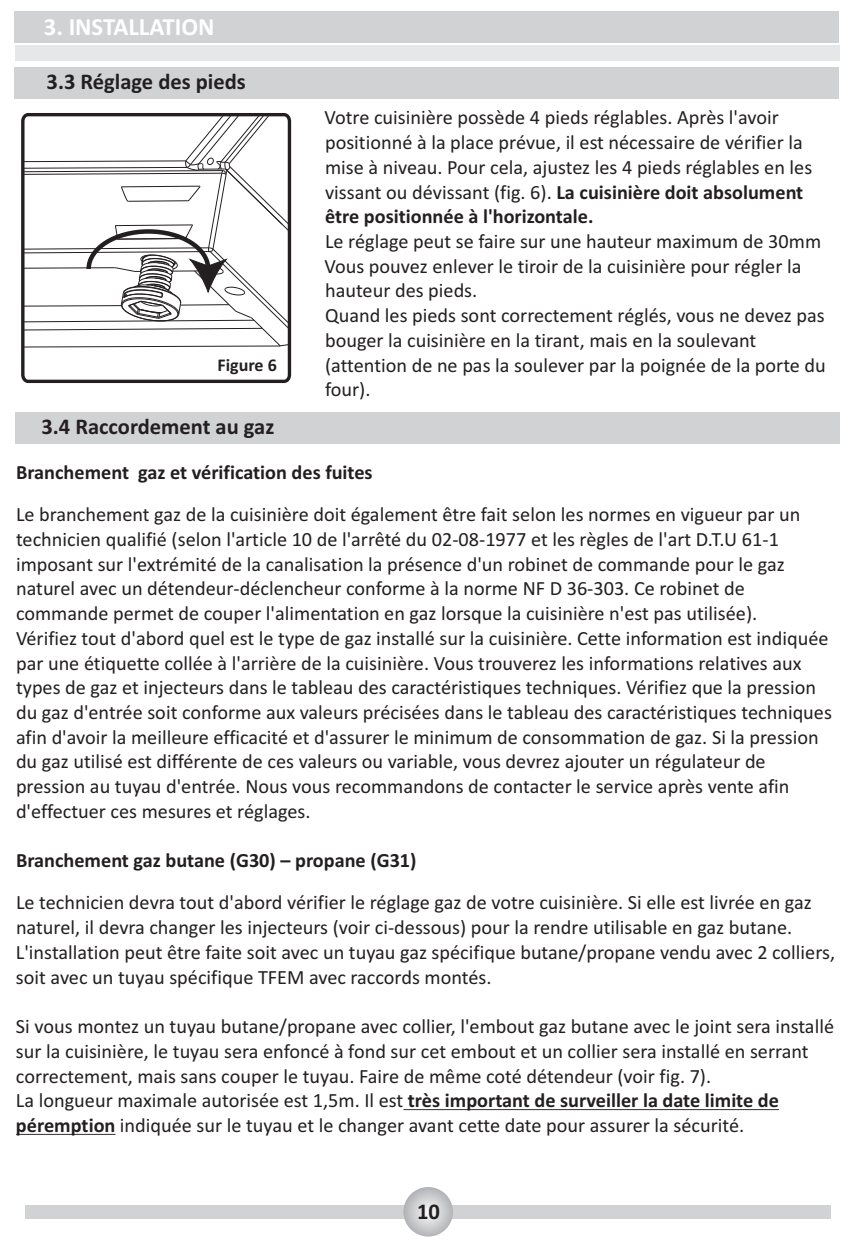
<style>
.page{position:relative;width:851px;height:1242px;background:#fff}
.page>*{position:absolute;margin:0;border:0;box-sizing:border-box;transform-origin:0 0}
.t1{font:700 24.75px "Calibri";color:#fff}
.t2{font:700 22.5px "Calibri";color:#231f20}
.t3{font:20.25px/24.8px "Calibri";color:#231f20}
.t4{font:700 20.25px "Calibri";color:#231f20}
.t5{font:700 18px "Calibri";color:#231f20}
.s1{font-weight:700}
</style>
<div class="page">
<div style="left:15px;top:11px;width:823px;height:32px;background:#d1d2d4"></div>
<div style="left:15px;top:67px;width:823px;height:32px;background:#d1d2d4"></div>
<div style="left:15px;top:412px;width:824px;height:32px;background:#d1d2d4"></div>
<div style="left:15px;top:45px;width:823px;height:16px;background:#e6e7e9"></div>
<div style="left:25px;top:1204px;width:805px;height:14px;background:#d1d2d4"></div>
<svg style="left:403px;top:1186px;width:50px;height:50px"></svg>
<hr style="left:403px;top:1108px;width:375px;height:1px;background:#231f20">
<hr style="left:16px;top:1133px;width:99px;height:1px;background:#231f20">
<svg style="left:21px;top:113px;width:270px;height:270px"></svg>
<p class="t1" style="left:44px;top:16px;width:172px">3. INSTALLATION</p>
<p class="t2" style="left:47px;top:72px;width:201px">3.3 Réglage des pieds</p>
<p class="t5" style="left:217px;top:357px;width:61px">Figure 6</p>
<p class="t2" style="left:41px;top:417px;width:234px">3.4 Raccordement au gaz</p>
<p class="t3" style="left:324px;top:107px;width:489px">Votre cuisinière possède 4 pieds réglables. Après l'avoir positionné à la place prévue, il est nécessaire de vérifier la mise à niveau. Pour cela, ajustez les 4 pieds réglables en les vissant ou dévissant (fig. 6). <span class="s1">La cuisinière doit absolument être positionnée à l'horizontale.</span></p>
<p class="t3" style="left:324px;top:230px;width:502px">Le réglage peut se faire sur une hauteur maximum de 30mm Vous pouvez enlever le tiroir de la cuisinière pour régler la hauteur des pieds.<br>Quand les pieds sont correctement réglés, vous ne devez pas bouger la cuisinière en la tirant, mais en la soulevant (attention de ne pas la soulever par la poignée de la porte du four).</p>
<p class="t4" style="left:16px;top:464px;width:358px">Branchement gaz et vérification des fuites</p>
<p class="t3" style="left:16px;top:503px;width:817px">Le branchement gaz de la cuisinière doit également être fait selon les normes en vigueur par un technicien qualifié (selon l'article 10 de l'arrêté du 02-08-1977 et les règles de l'art D.T.U 61-1 imposant sur l'extrémité de la canalisation la présence d'un robinet de commande pour le gaz naturel avec un détendeur-déclencheur conforme à la norme NF D 36-303. Ce robinet de commande permet de couper l'alimentation en gaz lorsque la cuisinière n'est pas utilisée).<br>Vérifiez tout d'abord quel est le type de gaz installé sur la cuisinière. Cette information est indiquée par une étiquette collée à l'arrière de la cuisinière. Vous trouverez les informations relatives aux types de gaz et injecteurs dans le tableau des caractéristiques techniques. Vérifiez que la pression du gaz d'entrée soit conforme aux valeurs précisées dans le tableau des caractéristiques techniques afin d'avoir la meilleure efficacité et d'assurer le minimum de consommation de gaz. Si la pression du gaz utilisé est différente de ces valeurs ou variable, vous devrez ajouter un régulateur de pression au tuyau d'entrée. Nous vous recommandons de contacter le service après vente afin d'effectuer ces mesures et réglages.</p>
<p class="t4" style="left:16px;top:852px;width:402px">Branchement gaz butane (G30) – propane (G31)</p>
<p class="t3" style="left:16px;top:891px;width:820px">Le technicien devra tout d'abord vérifier le réglage gaz de votre cuisinière. Si elle est livrée en gaz naturel, il devra changer les injecteurs (voir ci-dessous) pour la rendre utilisable en gaz butane.<br>L'installation peut être faite soit avec un tuyau gaz spécifique butane/propane vendu avec 2 colliers, soit avec un tuyau spécifique TFEM avec raccords montés.</p>
<p class="t3" style="left:16px;top:1015px;width:819px">Si vous montez un tuyau butane/propane avec collier, l'embout gaz butane avec le joint sera installé sur la cuisinière, le tuyau sera enfoncé à fond sur cet embout et un collier sera installé en serrant correctement, mais sans couper le tuyau. Faire de même coté détendeur (voir fig. 7).<br>La longueur maximale autorisée est 1,5m. Il est <span class="s1">très important de surveiller la date limite de péremption</span> indiquée sur le tuyau et le changer avant cette date pour assurer la sécurité.</p>
<p class="t2" style="left:417px;top:1201px;width:24px">10</p>
</div>
